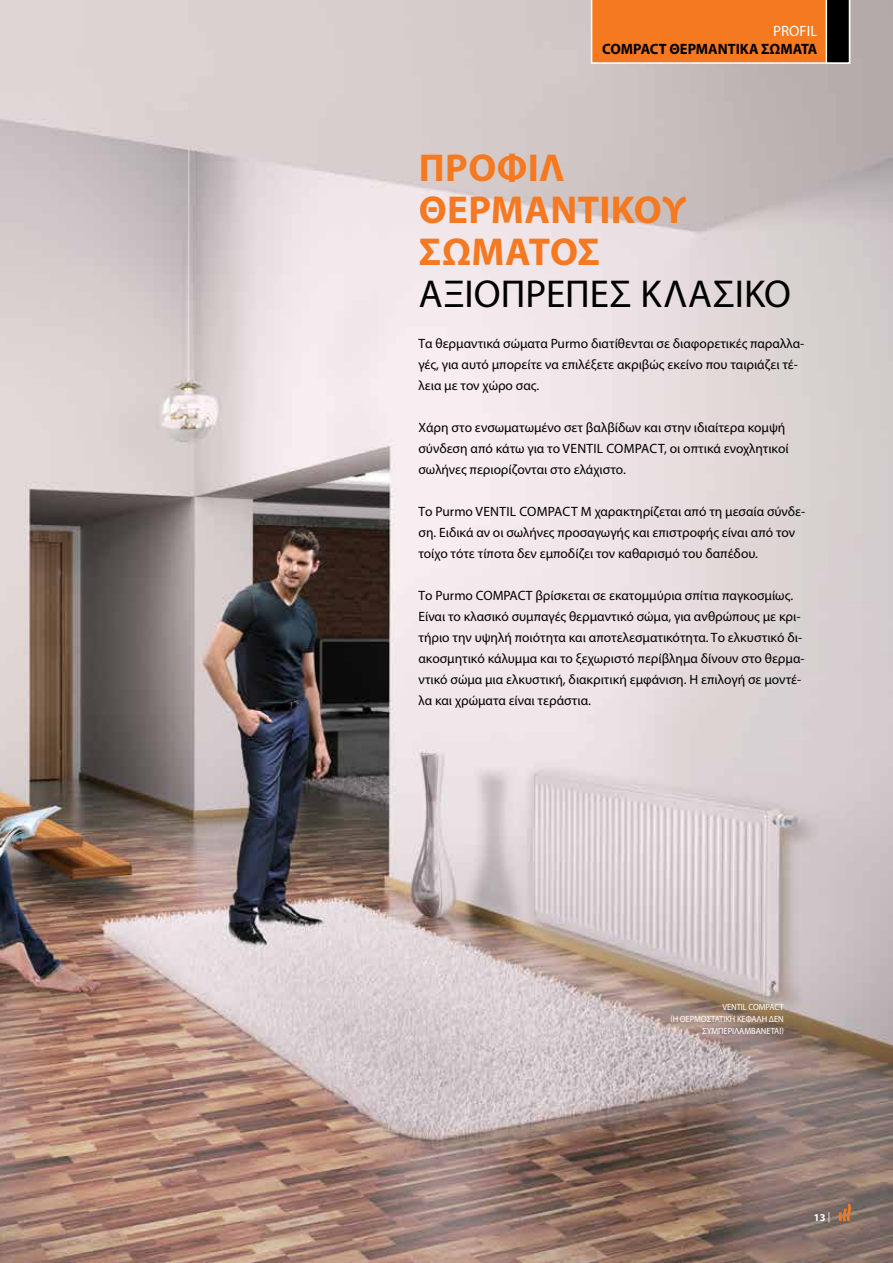
<style>
.page{position:relative;width:893px;height:1263px;background:#fff}
.page>*{position:absolute;margin:0;border:0;box-sizing:border-box;transform-origin:0 0}
.t1{font:700 39px/42px "Myriad Pro";letter-spacing:.01em;color:#f47920}
.t2{font:39px "Myriad Pro";color:#000}
.t3{font:700 15px "Myriad Pro";color:#000}
.t4{font:15px "Myriad Pro";color:#fff}
.t5{font:13.5px/21px "Myriad Pro";color:#000}
.t6{font:700 10.5px "Myriad Pro";color:#fff}
.t7{font:9px/12px "Myriad Pro";letter-spacing:-.01em;color:#fff;text-align:right;scale:.95 1}
.s1{font-weight:400}
</style>
<div class="page">
<img style="left:0;top:0;width:893px;height:1263px">
<svg style="left:590px;top:0;width:261px;height:65px;background:#df762a"></svg>
<svg style="left:839px;top:1204px;width:12px;height:17px"></svg>
<p class="t4" style="left:773px;top:22px;width:46px">PROFIL</p>
<p class="t3" style="left:602px;top:39px;width:217px">COMPACT ΘΕΡΜΑΝΤΙΚΑ ΣΩΜΑΤΑ</p>
<h1 class="t1" style="left:419px;top:146px;width:268px">ΠΡΟΦΊΛ<br>ΘΕΡΜΑΝΤΙΚΟΎ<br>ΣΏΜΑΤΟΣ</h1>
<h1 class="t2" style="left:419px;top:270px;width:371px">ΑΞΙΟΠΡΕΠΈΣ ΚΛΑΣΙΚΌ</h1>
<p class="t5" style="left:418px;top:333px;width:387px">Τα θερμαντικά σώματα Purmo διατίθενται σε διαφορετικές παραλλα&shy;γές, για αυτό μπορείτε να επιλέξετε ακριβώς εκείνο που ταιριάζει τέ&shy;λεια με τον χώρο σας.</p>
<p class="t5" style="left:418px;top:417px;width:372px">Χάρη στο ενσωματωμένο σετ βαλβίδων και στην ιδιαίτερα κομψή σύνδεση από κάτω για το VENTIL COMPACT, οι οπτικά ενοχλητικοί σωλήνες περιορίζονται στο ελάχιστο.</p>
<p class="t5" style="left:418px;top:501px;width:388px">Το Purmo VENTIL COMPACT M χαρακτηρίζεται από τη μεσαία σύνδε&shy;ση. Ειδικά αν οι σωλήνες προσαγωγής και επιστροφής είναι από τον τοίχο τότε τίποτα δεν εμποδίζει τον καθαρισμό του δαπέδου.</p>
<p class="t5" style="left:418px;top:585px;width:388px">Το Purmo COMPACT βρίσκεται σε εκατομμύρια σπίτια παγκοσμίως.<br>Είναι το κλασικό συμπαγές θερμαντικό σώμα, για ανθρώπους με κρι&shy;τήριο την υψηλή ποιότητα και αποτελεσματικότητα. Το ελκυστικό δι&shy;ακοσμητικό κάλυμμα και το ξεχωριστό περίβλημα δίνουν στο θερμα&shy;ντικό σώμα μια ελκυστική, διακριτική εμφάνιση. Η επιλογή σε μοντέ&shy;λα και χρώματα είναι τεράστια.</p>
<p class="t7" style="left:670px;top:1001px;width:121px">VENTIL COMPACT<br>(Η ΘΕΡΜΟΣΤΑΤΙΚΉ ΚΕΦΑΛΉ ΔΕΝ<br>ΣΥΜΠΕΡΙΛΑΜΒΆΝΕΤΑΙ)</p>
<p class="t6" style="left:814px;top:1210px;width:18px">13<span class="s1">|</span></p>
</div>
